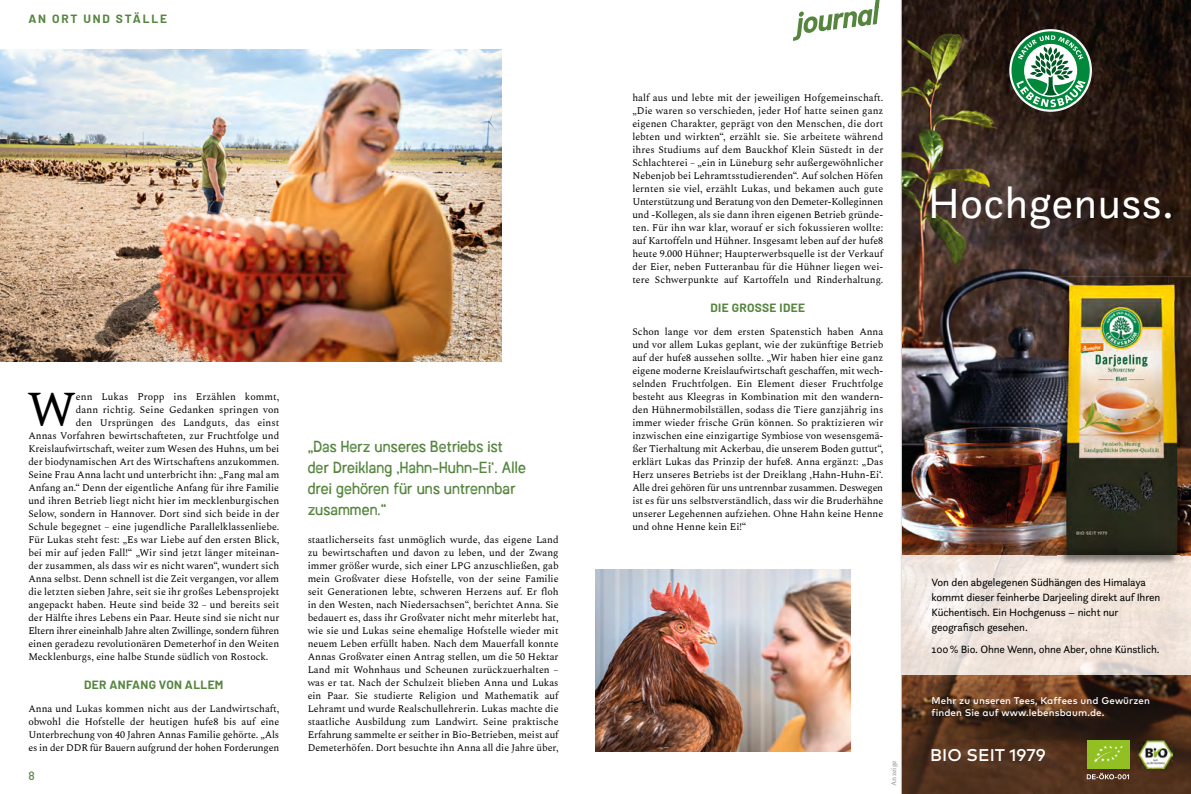
<style>
.page{position:relative;width:1191px;height:794px;background:#fff}
.page>*{position:absolute;margin:0;border:0;box-sizing:border-box;transform-origin:0 0}
._03_Copy{font:49.4px "Spectral";color:#000}
.t1{font:44px "Questa Sans";letter-spacing:.01em;color:#fff}
.t2{font:500 17px "Mark Pro";letter-spacing:.005em;color:#fff}
._01_Intro{font:15px/21px "Austral Sans Rust";letter-spacing:.01em;color:#56853f}
._02_Sub_1{font:700 12px "Barlow";letter-spacing:.025em;color:#56853f}
._02_Sub_1-2{font:700 12px "Barlow";letter-spacing:.15em;color:#56853f}
.t3{font:500 12px "Barlow";color:#56853f}
.t4{font:11px/15px "Questa Sans";letter-spacing:-.01em;color:#000}
._03_Copy-2{font:10px/13px "Spectral";color:#000;text-align:justify}
._03_Copy-3{font:10px "Spectral";letter-spacing:-.025em;color:#000}
.t5{font:500 9.8px/12px "Mark Pro";letter-spacing:.01em;color:#fff}
.Anzeige{font:7px "Spectral";letter-spacing:.01em;color:#8e8d8e}
</style>
<div class="page">
<img style="left:0;top:49px;width:502px;height:312px">
<img style="left:595px;top:569px;width:255px;height:182px">
<svg style="left:793px;top:0;width:87px;height:41px"></svg>
<img style="left:901px;top:0;width:290px;height:556px">
<img style="left:901px;top:650px;width:290px;height:144px">
<svg style="left:1009px;top:29px;width:83px;height:83px"></svg>
<svg style="left:1011px;top:31px;width:78px;height:79px"></svg>
<img style="left:901px;top:556px;width:273px;height:94px">
<div style="left:1087px;top:740px;width:42px;height:28px;background:#92c023"></div>
<svg style="left:1094px;top:745px;width:29px;height:17px"></svg>
<svg style="left:1086px;top:772px;width:43px;height:7px"></svg>
<img style="left:1138px;top:740px;width:34px;height:28px">
<img style="left:1057px;top:312px;width:123px;height:255px">
<img style="left:1043px;top:277px;width:125px;height:35px">
<img style="left:1168px;top:277px;width:23px;height:139px">
<img style="left:1043px;top:312px;width:14px;height:244px">
<img style="left:1180px;top:416px;width:11px;height:140px">
<img style="left:1043px;top:556px;width:148px;height:7px">
<hr style="left:900px;top:0;width:1px;height:794px;background:#e1e1e1">
<p class="_02_Sub_1-2" style="left:28px;top:11px;width:140px">AN ORT UND STÄLLE</p>
<p class="_03_Copy" style="left:28px;top:374px;width:50px">W</p>
<p class="_03_Copy-2" style="left:76px;top:390px;width:205px">enn Lukas Propp ins Erzählen kommt,</p>
<p class="_03_Copy-2" style="left:76px;top:403px;width:205px">dann richtig. Seine Gedanken springen von</p>
<p class="_03_Copy-2" style="left:76px;top:416px;width:205px">den Ursprüngen des Landguts, das einst</p>
<p class="_03_Copy-2" style="left:28px;top:429px;width:252px">Annas Vorfahren bewirtschafteten, zur Fruchtfolge und</p>
<p class="_03_Copy-2" style="left:28px;top:442px;width:252px">Kreislaufwirtschaft, weiter zum Wesen des Huhns, um bei</p>
<p class="_03_Copy-2" style="left:28px;top:455px;width:252px">der biodynamischen Art des Wirtschaftens anzukommen.</p>
<p class="_03_Copy-2" style="left:28px;top:468px;width:252px">Seine Frau Anna lacht und unterbricht ihn: „Fang mal am</p>
<p class="_03_Copy-2" style="left:28px;top:481px;width:252px">Anfang an.“ Denn der eigentliche Anfang für ihre Familie</p>
<p class="_03_Copy-2" style="left:28px;top:494px;width:252px">und ihren Betrieb liegt nicht hier im mecklenburgischen</p>
<p class="_03_Copy-2" style="left:28px;top:507px;width:252px">Selow, sondern in Hannover. Dort sind sich beide in der</p>
<p class="_03_Copy-2" style="left:28px;top:520px;width:252px">Schule begegnet – eine jugendliche Parallelklassenliebe.</p>
<p class="_03_Copy-2" style="left:28px;top:533px;width:252px">Für Lukas steht fest: „Es war Liebe auf den ersten Blick,</p>
<p class="_03_Copy-2" style="left:28px;top:546px;width:252px">bei mir auf jeden Fall!“ „Wir sind jetzt länger miteinan-</p>
<p class="_03_Copy-2" style="left:28px;top:559px;width:252px">der zusammen, als dass wir es nicht waren“, wundert sich</p>
<p class="_03_Copy-2" style="left:28px;top:572px;width:252px">Anna selbst. Denn schnell ist die Zeit vergangen, vor allem</p>
<p class="_03_Copy-2" style="left:28px;top:585px;width:252px">die letzten sieben Jahre, seit sie ihr großes Lebensprojekt</p>
<p class="_03_Copy-2" style="left:28px;top:598px;width:252px">angepackt haben. Heute sind beide 32 – und bereits seit</p>
<p class="_03_Copy-2" style="left:28px;top:611px;width:252px">der Hälfte ihres Lebens ein Paar. Heute sind sie nicht nur</p>
<p class="_03_Copy-3" style="left:28px;top:623px;width:252px">Eltern ihrer eineinhalb Jahre alten Zwillinge, sondern führen</p>
<p class="_03_Copy-2" style="left:28px;top:637px;width:252px">einen geradezu revolutionären Demeterhof in den Weiten</p>
<p class="_03_Copy-2" style="left:28px;top:650px;width:242px">Mecklenburgs, eine halbe Stunde südlich von Rostock.</p>
<p class="_02_Sub_1" style="left:84px;top:677px;width:141px">DER ANFANG VON ALLEM</p>
<p class="_03_Copy-2" style="left:28px;top:702px;width:252px">Anna und Lukas kommen nicht aus der Landwirtschaft, obwohl die Hofstelle der heutigen hufe8 bis auf eine Unterbrechung von 40 Jahren Annas Familie gehörte. „Als es in der DDR für Bauern aufgrund der hohen Forderungen</p>
<p class="t3" style="left:28px;top:768px;width:8px">8</p>
<p class="_01_Intro" style="left:308px;top:435px;width:219px">„Das Herz unseres Betriebs ist der Dreiklang ‚Hahn-Huhn-Ei‘. Alle drei gehören für uns untrennbar zusammen.“</p>
<p class="_03_Copy-2" style="left:308px;top:533px;width:252px">staatlicherseits fast unmöglich wurde, das eigene Land zu bewirtschaften und davon zu leben, und der Zwang immer größer wurde, sich einer LPG anzuschließen, gab mein Großvater diese Hofstelle, von der seine Familie seit Generationen lebte, schweren Herzens auf. Er floh in den Westen, nach Niedersachsen“, berichtet Anna. Sie bedauert es, dass ihr Großvater nicht mehr miterlebt hat, wie sie und Lukas seine ehemalige Hofstelle wieder mit neuem Leben erfüllt haben. Nach dem Mauerfall konnte Annas Großvater einen Antrag stellen, um die 50 Hektar Land mit Wohnhaus und Scheunen zurückzuerhalten – was er tat. Nach der Schulzeit blieben Anna und Lukas ein Paar. Sie studierte Religion und Mathematik auf Lehramt und wurde Realschullehrerin. Lukas machte die staatliche Ausbildung zum Landwirt. Seine praktische Erfahrung sammelte er seither in Bio-Betrieben, meist auf Demeterhöfen. Dort besuchte ihn Anna all die Jahre über,</p>
<p class="_03_Copy-2" style="left:632px;top:91px;width:252px">half aus und lebte mit der jeweiligen Hofgemeinschaft. „Die waren so verschieden, jeder Hof hatte seinen ganz eigenen Charakter, geprägt von den Menschen, die dort lebten und wirkten“, erzählt sie. Sie arbeitete während ihres Studiums auf dem Bauckhof Klein Süstedt in der Schlachterei – „ein in Lüneburg sehr außergewöhnlicher Nebenjob bei Lehramtsstudierenden“. Auf solchen Höfen lernten sie viel, erzählt Lukas, und bekamen auch gute Unterstützung und Beratung von den Demeter-Kolleginnen und -Kollegen, als sie dann ihren eigenen Betrieb gründe&shy;ten. Für ihn war klar, worauf er sich fokussieren wollte: auf Kartoffeln und Hühner. Insgesamt leben auf der hufe8 heute 9.000 Hühner; Haupterwerbsquelle ist der Verkauf der Eier, neben Futteranbau für die Hühner liegen wei&shy;tere Schwerpunkte auf Kartoffeln und Rinderhaltung.</p>
<p class="_02_Sub_1" style="left:710px;top:300px;width:96px">DIE GROSSE IDEE</p>
<p class="_03_Copy-2" style="left:632px;top:325px;width:253px">Schon lange vor dem ersten Spatenstich haben Anna und vor allem Lukas geplant, wie der zukünftige Betrieb auf der hufe8 aussehen sollte. „Wir haben hier eine ganz eigene moderne Kreislaufwirtschaft geschaffen, mit wech&shy;selnden Fruchtfolgen. Ein Element dieser Fruchtfolge besteht aus Kleegras in Kombination mit den wandern&shy;den Hühnermobilställen, sodass die Tiere ganzjährig ins immer wieder frische Grün können. So praktizieren wir inzwischen eine einzigartige Symbiose von wesensgemä&shy;ßer Tierhaltung mit Ackerbau, die unserem Boden guttut“, erklärt Lukas das Prinzip der hufe8. Anna ergänzt: „Das Herz unseres Betriebs ist der Dreiklang ,Hahn-Huhn-Ei‘.<br>Alle drei gehören für uns untrennbar zusammen. Deswegen ist es für uns selbstverständlich, dass wir die Bruderhähne unserer Legehennen aufziehen. Ohne Hahn keine Henne und ohne Henne kein Ei!“</p>
<p class="Anzeige" style="left:888px;top:786px;width:28px;rotate:-90deg">Anzeige</p>
<p class="t1" style="left:927px;top:175px;width:247px">Hochgenuss.</p>
<p class="t4" style="left:931px;top:574px;width:230px">Von den abgelegenen Südhängen des Himalaya kommt dieser feinherbe Darjeeling direkt auf Ihren Küchentisch. Ein Hochgenuss – nicht nur geografisch gesehen.</p>
<p class="t4" style="left:931px;top:642px;width:230px">100 % Bio. Ohne Wenn, ohne Aber, ohne Künstlich.</p>
<p class="t5" style="left:931px;top:693px;width:220px">Mehr zu unseren Tees, Kaffees und Gewürzen finden Sie auf www.lebensbaum.de.</p>
<p class="t2" style="left:930px;top:742px;width:117px">BIO SEIT 1979</p>
</div>
